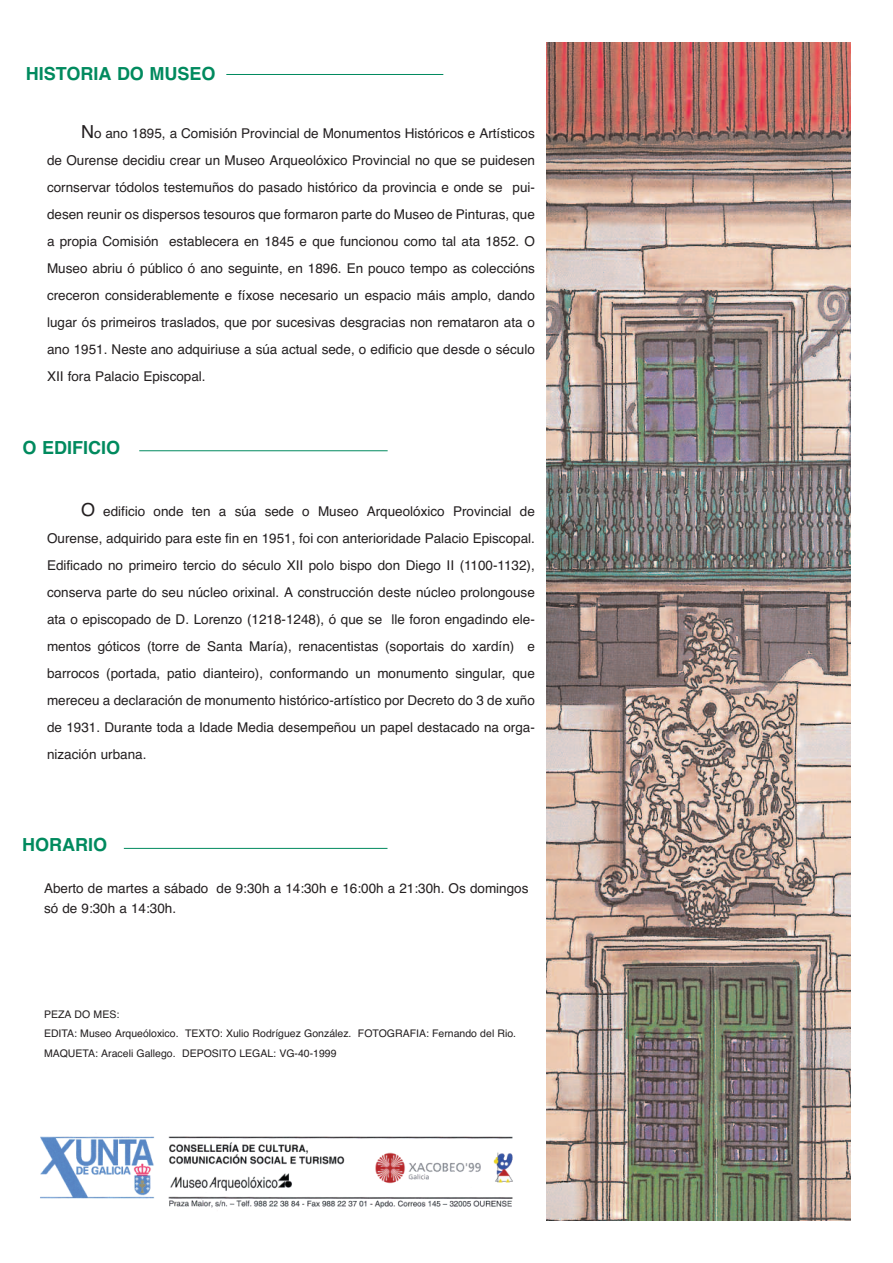
<style>
.page{position:relative;width:893px;height:1263px;background:#fff}
.page>*{position:absolute;margin:0;border:0;box-sizing:border-box;transform-origin:0 0}
.t1{font:700 18px "Helvetica";color:#008a5e}
.t2{font:13.5px/27px "Helvetica";color:#231f20;text-align:justify}
.t3{font:10.5px/19.5px "Helvetica";color:#231f20}
.s1{font-size:18px}
</style>
<div class="page">
<hr style="left:226px;top:74px;width:217px;height:1px;background:#008a5e">
<hr style="left:139px;top:450px;width:249px;height:1px;background:#008a5e">
<hr style="left:124px;top:848px;width:263px;height:1px;background:#008a5e">
<img style="left:40px;top:1136px;width:473px;height:73px">
<img style="left:546px;top:43px;width:304px;height:1177px">
<h1 class="t1" style="left:26px;top:63px;width:191px">HISTORIA DO MUSEO</h1>
<p class="t2" style="left:47px;top:120px;width:490px;text-indent:34px"><span class="s1">N</span>o ano 1895, a Comisión Provincial de Monumentos Históricos e Artísticos de Ourense decidiu crear un Museo Arqueolóxico Provincial no que se puidesen cornservar tódolos testemuños do pasado histórico da provincia e onde se pui&shy;desen reunir os dispersos tesouros que formaron parte do Museo de Pinturas, que a propia Comisión establecera en 1845 e que funcionou como tal ata 1852. O Museo abriu ó público ó ano seguinte, en 1896. En pouco tempo as coleccións creceron considerablemente e fíxose necesario un espacio máis amplo, dando lugar ós primeiros traslados, que por sucesivas desgracias non remataron ata o ano 1951. Neste ano adquiriuse a súa actual sede, o edificio que desde o século XII fora Palacio Episcopal.</p>
<h1 class="t1" style="left:23px;top:438px;width:99px">O EDIFICIO</h1>
<p class="t2" style="left:47px;top:498px;width:489px;text-indent:34px"><span class="s1">O</span> edificio onde ten a súa sede o Museo Arqueolóxico Provincial de Ourense, adquirido para este fin en 1951, foi con anterioridade Palacio Episcopal.<br>Edificado no primeiro tercio do século XII polo bispo don Diego II (1100-1132), conserva parte do seu núcleo orixinal. A construcción deste núcleo prolongouse ata o episcopado de D. Lorenzo (1218-1248), ó que se lle foron engadindo ele&shy;mentos góticos (torre de Santa María), renacentistas (soportais do xardín) e barrocos (portada, patio dianteiro), conformando un monumento singular, que mereceu a declaración de monumento histórico-artístico por Decreto do 3 de xuño de 1931. Durante toda a Idade Media desempeñou un papel destacado na orga&shy;nización urbana.</p>
<h1 class="t1" style="left:22px;top:835px;width:86px">HORARIO</h1>
<p class="t2" style="left:44px;top:879px;width:486px;line-height:19.5px">Aberto de martes a sábado de 9:30h a 14:30h e 16:00h a 21:30h. Os domingos só de 9:30h a 14:30h.</p>
<p class="t3" style="left:44px;top:1004px;width:474px">PEZA DO MES:<br>EDITA: Museo Arqueóloxico. TEXTO: Xulio Rodríguez González. FOTOGRAFIA: Fernando del Rio.<br>MAQUETA: Araceli Gallego. DEPOSITO LEGAL: VG-40-1999</p>
</div>
